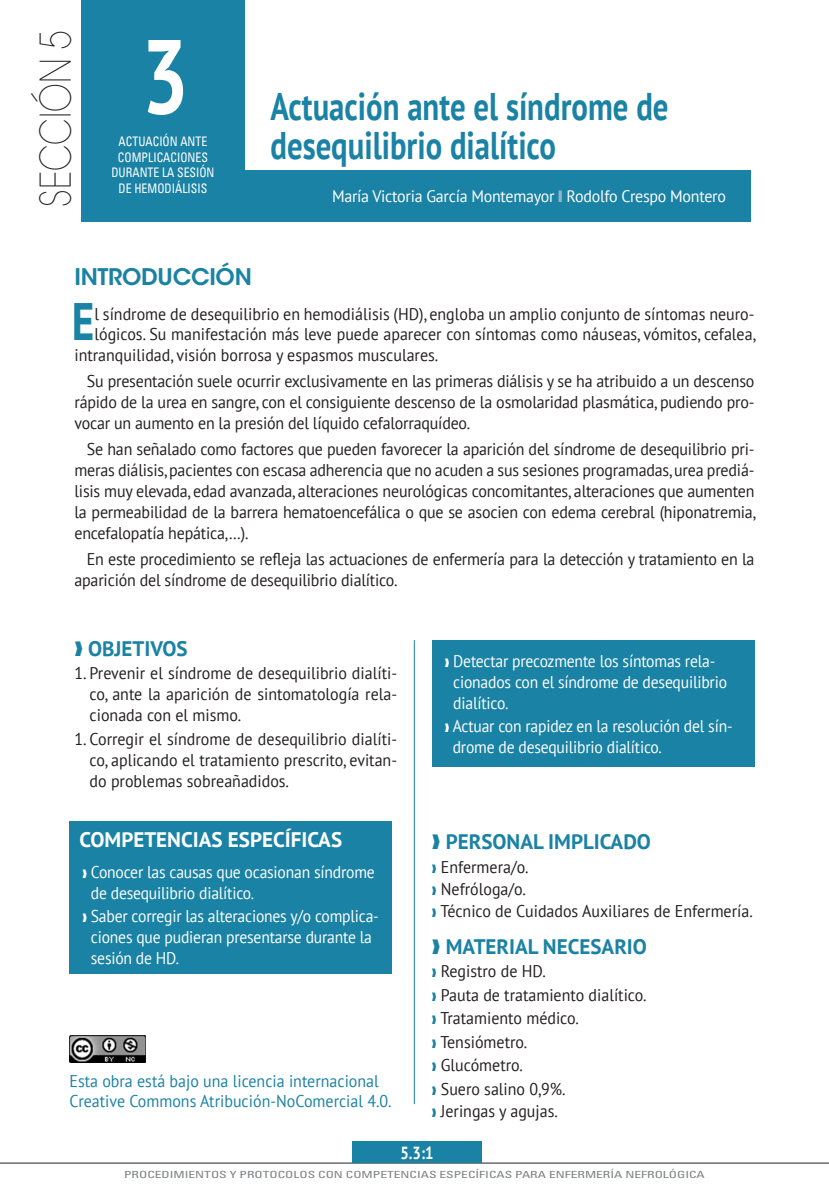
<style>
.page{position:relative;width:829px;height:1191px;background:#fff}
.page>*{position:absolute;margin:0;border:0;box-sizing:border-box;transform-origin:0 0}
.t1{font:700 105px "PT Sans";color:#fff;scale:.8 1}
.t2{font:700 52.5px "PT Sans";color:#1a82a4;scale:.82 1}
.t3{font:200 42px "ITC Avant Garde Std";color:#231f20;scale:.8 1}
.TITULAR{font:700 38.5px/38.5px "PT Sans";color:#1a82a4;scale:.8 1}
.INTRODUCCIÓN{font:600 22.75px "ITC Avant Garde Std";letter-spacing:-.015em;color:#1a82a4}
.LADILLO{font:700 21px "PT Sans";color:#1a82a4}
.t4{font:700 21px "PT Sans";color:#fff}
.t5{font:700 17.5px "PT Sans";color:#fff;scale:.85 1}
.CPO_DE_TEXTO_GENERAL{font:16.97px/21px "PT Sans";color:#231f20;text-align:justify;scale:.94 1}
.t6{font:16.97px/21px "PT Sans";letter-spacing:-.01em;color:#fff;scale:.92 1}
.t7{font:16.97px/20.3px "PT Sans";color:#1a82a4;scale:.94 1}
.LADILLO-2{font:16.97px "PT Sans";color:#231f20;scale:.94 1}
.AUTORES{font:16.62px "PT Sans";letter-spacing:-.015em;color:#fff;scale:.96 1}
.BAJO_NUMERO{font:condensed 13.12px/15.8px "Univers LT Std";color:#fff;scale:.9 1}
.t8{font:condensed 9.8px "Univers LT Std";color:#808285;scale:1.37 1}
.s1{color:#8fb3c9}
.s2{color:#1a82a4}
</style>
<div class="page">
<hr style="left:0;top:1162px;width:828px;height:1px;background:#231f20">
<div style="left:432px;top:640px;width:322px;height:126px;background:#1a82a4"></div>
<hr style="left:414px;top:640px;width:1px;height:464px;background:#1a82a4">
<div style="left:241px;top:171px;width:509px;height:51px;background:#1a82a4"></div>
<div style="left:81px;top:0;width:163px;height:222px;background:#1a82a4"></div>
<div style="left:69px;top:821px;width:323px;height:153px;background:#1a82a4"></div>
<div style="left:352px;top:1141px;width:129px;height:22px;background:#1a82a4"></div>
<img style="left:69px;top:1036px;width:77px;height:26px">
<p class="t3" style="left:31px;top:207px;width:222px;rotate:-90deg">SECCIÓN 5</p>
<p class="t1" style="left:141px;top:7px;width:61px">3</p>
<p class="BAJO_NUMERO" style="left:118px;top:133px;width:101px">ACTUACIÓN ANTE<br>COMPLICACIONES</p>
<p class="BAJO_NUMERO" style="left:111px;top:165px;width:116px">DURANTE LA SESIÓN</p>
<p class="BAJO_NUMERO" style="left:119px;top:180px;width:100px">DE HEMODIÁLISIS</p>
<p class="TITULAR" style="left:270px;top:87px;width:499px">Actuación ante el síndrome de desequilibrio dialítico</p>
<p class="AUTORES" style="left:332px;top:186px;width:412px">María Victoria García Montemayor <span class="s1">❙</span> Rodolfo Crespo Montero</p>
<p class="INTRODUCCIÓN" style="left:74px;top:262px;width:179px">INTRODUCCIÓN</p>
<p class="t2" style="left:72px;top:287px;width:29px">E</p>
<p class="CPO_DE_TEXTO_GENERAL" style="left:94px;top:303px;width:703px">l síndrome de desequilibrio en hemodiálisis (HD), engloba un amplio conjunto de síntomas neuro-</p>
<p class="CPO_DE_TEXTO_GENERAL" style="left:94px;top:323px;width:705px">lógicos. Su manifestación más leve puede aparecer con síntomas como náuseas, vómitos, cefalea,</p>
<p class="CPO_DE_TEXTO_GENERAL" style="left:74px;top:344px;width:388px">intranquilidad, visión borrosa y espasmos musculares.</p>
<p class="CPO_DE_TEXTO_GENERAL" style="left:74px;top:370px;width:724px;text-indent:12px">Su presentación suele ocurrir exclusivamente en las primeras diálisis y se ha atribuido a un descenso rápido de la urea en sangre, con el consiguiente descenso de la osmolaridad plasmática, pudiendo pro&shy;vocar un aumento en la presión del líquido cefalorraquídeo.</p>
<p class="CPO_DE_TEXTO_GENERAL" style="left:74px;top:438px;width:726px;text-indent:12px">Se han señalado como factores que pueden favorecer la aparición del síndrome de desequilibrio pri&shy;meras diálisis, pacientes con escasa adherencia que no acuden a sus sesiones programadas, urea prediá&shy;lisis muy elevada, edad avanzada, alteraciones neurológicas concomitantes, alteraciones que aumenten la permeabilidad de la barrera hematoencefálica o que se asocien con edema cerebral (hiponatremia, encefalopatía hepática,…).</p>
<p class="CPO_DE_TEXTO_GENERAL" style="left:74px;top:548px;width:724px;text-indent:12px">En este procedimiento se refleja las actuaciones de enfermería para la detección y tratamiento en la aparición del síndrome de desequilibrio dialítico.</p>
<p class="LADILLO" style="left:74px;top:634px;width:115px">❱ OBJETIVOS</p>
<p class="CPO_DE_TEXTO_GENERAL" style="left:90px;top:662px;width:328px;text-indent:-15px">1. Prevenir el síndrome de desequilibrio dialíti&shy;co, ante la aparición de sintomatología rela&shy;cionada con el mismo.</p>
<p class="CPO_DE_TEXTO_GENERAL" style="left:90px;top:728px;width:328px;text-indent:-15px">1. Corregir el síndrome de desequilibrio dialíti&shy;co, aplicando el tratamiento prescrito, evitan&shy;do problemas sobreañadidos.</p>
<p class="t4" style="left:79px;top:825px;width:264px">COMPETENCIAS ESPECÍFICAS</p>
<p class="t6" style="left:91px;top:860px;width:310px;text-indent:-8px">❱ Conocer las causas que ocasionan síndrome de desequilibrio dialítico.</p>
<p class="t6" style="left:91px;top:905px;width:314px;text-indent:-8px">❱ Saber corregir las alteraciones y/o complica&shy;ciones que pudieran presentarse durante la sesión de HD.</p>
<p class="t7" style="left:69px;top:1070px;width:344px">Esta obra está bajo una licencia internacional<br>Creative Commons Atribución-NoComercial 4.0.</p>
<p class="t6" style="left:453px;top:649px;width:299px;text-indent:-8px">❱ Detectar precozmente los síntomas rela&shy;cionados con el síndrome de desequilibrio dialítico.</p>
<p class="t6" style="left:452px;top:715px;width:306px;text-indent:-8px">❱ Actuar con rapidez en la resolución del sín&shy;drome de desequilibrio dialítico.</p>
<p class="LADILLO" style="left:432px;top:828px;width:221px">❱ PERSONAL IMPLICADO</p>
<p class="LADILLO-2" style="left:432px;top:856px;width:104px"><span class="s2">❱</span> Enfermera/o.</p>
<p class="LADILLO-2" style="left:432px;top:878px;width:102px"><span class="s2">❱</span> Nefróloga/o.</p>
<p class="LADILLO-2" style="left:432px;top:900px;width:343px"><span class="s2">❱</span> Técnico de Cuidados Auxiliares de Enfermería.</p>
<p class="LADILLO" style="left:432px;top:932px;width:217px">❱ MATERIAL NECESARIO</p>
<p class="CPO_DE_TEXTO_GENERAL" style="left:432px;top:960px;width:123px"><span class="s2">❱</span> Registro de HD.</p>
<p class="CPO_DE_TEXTO_GENERAL" style="left:432px;top:984px;width:230px"><span class="s2">❱</span> Pauta de tratamiento dialítico.</p>
<p class="CPO_DE_TEXTO_GENERAL" style="left:432px;top:1007px;width:158px"><span class="s2">❱</span> Tratamiento médico.</p>
<p class="CPO_DE_TEXTO_GENERAL" style="left:432px;top:1031px;width:103px"><span class="s2">❱</span> Tensiómetro.</p>
<p class="CPO_DE_TEXTO_GENERAL" style="left:432px;top:1054px;width:98px"><span class="s2">❱</span> Glucómetro.</p>
<p class="CPO_DE_TEXTO_GENERAL" style="left:432px;top:1077px;width:144px"><span class="s2">❱</span> Suero salino 0,9%.</p>
<p class="CPO_DE_TEXTO_GENERAL" style="left:432px;top:1100px;width:135px"><span class="s2">❱</span> Jeringas y agujas.</p>
<p class="t5" style="left:400px;top:1141px;width:40px">5.3:1</p>
<p class="t8" style="left:124px;top:1168px;width:425px">PROCEDIMIENTOS Y PROTOCOLOS CON COMPETENCIAS ESPECÍFICAS PARA ENFERMERÍA NEFROLÓGICA</p>
</div>
